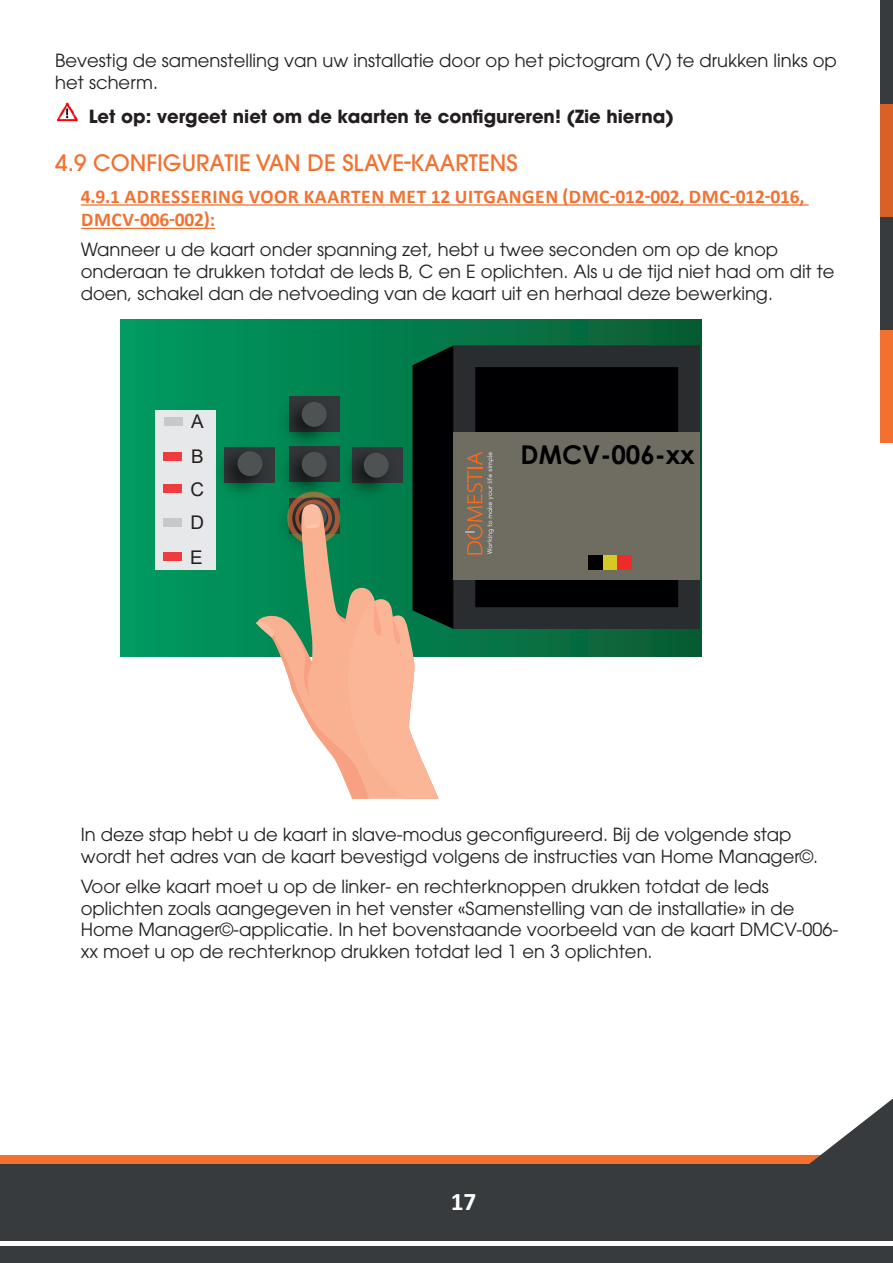
<style>
.page{position:relative;width:893px;height:1263px;background:#fff}
.page>*{position:absolute;margin:0;border:0;box-sizing:border-box;transform-origin:0 0}
.t1{font:700 25.95px "Century Gothic";color:#000001}
.t2{font:700 25.5px "Calibri";color:#fff}
.t3{font:500 22.5px "ITC Avant Garde Pro";color:#f37130}
.Titre_3{font:700 19.5px/23.4px "Calibri";letter-spacing:.03em;color:#f37130}
.t4{font:18.9px/33.8px "Arial";color:#231f20;text-align:justify}
.Titre{font:18px/21.6px "ITC Avant Garde Pro";color:#231f20}
.Titre-2{font:700 18px "ITC Avant Garde Pro";color:#231f20}
</style>
<div class="page">
<div style="left:0;top:1164px;width:893px;height:99px;background:#373b3d"></div>
<div style="left:0;top:1155px;width:893px;height:9px;background:#f37130"></div>
<svg style="left:806px;top:1098px;width:87px;height:144px"></svg>
<hr style="left:0;top:1242px;width:893px;height:4px;background:#fff">
<div style="left:880px;top:0;width:13px;height:104px;background:#373b3d"></div>
<div style="left:880px;top:104px;width:13px;height:113px;background:#da6126"></div>
<div style="left:880px;top:217px;width:13px;height:113px;background:#373b3d"></div>
<div style="left:880px;top:330px;width:13px;height:113px;background:#f37130"></div>
<hr style="left:81px;top:204px;width:728px;height:2px;background:#f37130">
<hr style="left:81px;top:228px;width:134px;height:1px;background:#f37130">
<img style="left:57px;top:102px;width:21px;height:20px">
<div style="left:121px;top:320px;width:581px;height:337px;background:linear-gradient(to right,#009c62,#0a5c33)"></div>
<div style="left:155px;top:410px;width:60px;height:159px;background:#e7e8e9"></div>
<img style="left:215px;top:436px;width:41px;height:71px">
<div style="left:238px;top:451px;width:24px;height:25px;background:#4d5353;border-radius:50%"></div>
<svg style="left:453px;top:345px;width:247px;height:284px;background:#121416"></svg>
<div style="left:453px;top:432px;width:247px;height:147px;background:#6f6d62"></div>
<div style="left:588px;top:555px;width:15px;height:14px;background:#000001"></div>
<div style="left:603px;top:555px;width:14px;height:14px;background:#d6c924"></div>
<div style="left:617px;top:555px;width:15px;height:14px;background:#ee2b27"></div>
<svg style="left:465px;top:452px;width:29px;height:102px"></svg>
<div style="left:164px;top:417px;width:18px;height:9px;background:#c7c8ca"></div>
<div style="left:163px;top:452px;width:19px;height:9px;background:#ee3b3d"></div>
<div style="left:163px;top:484px;width:19px;height:8px;background:#ee3b3d"></div>
<div style="left:163px;top:518px;width:19px;height:9px;background:#c7c8ca"></div>
<div style="left:163px;top:552px;width:19px;height:9px;background:#ee3b3d"></div>
<svg style="left:256px;top:345px;width:197px;height:454px;background:#6c8b70"></svg>
<p class="Titre" style="left:55px;top:50px;width:783px">Bevestig de samenstelling van uw installatie door op het pictogram (V) te drukken links op het scherm.</p>
<p class="Titre-2" style="left:89px;top:104px;width:587px">Let op: vergeet niet om de kaarten te configureren! (Zie hierna)</p>
<p class="t3" style="left:55px;top:148px;width:464px">4.9 CONFIGURATIE VAN DE SLAVE-KAARTENS</p>
<p class="Titre_3" style="left:81px;top:184px;width:725px">4.9.1 ADRESSERING VOOR KAARTEN MET 12 UITGANGEN (DMC-012-002, DMC-012-016,<br>DMCV-006-002):</p>
<p class="Titre" style="left:81px;top:239px;width:755px">Wanneer u de kaart onder spanning zet, hebt u twee seconden om op de knop onderaan te drukken totdat de leds B, C en E oplichten. Als u de tijd niet had om dit te doen, schakel dan de netvoeding van de kaart uit en herhaal deze bewerking.</p>
<p class="t4" style="left:190px;top:405px;width:15px">A B C D E</p>
<p class="t1" style="left:521px;top:435px;width:176px">DMCV-006-xx</p>
<p class="Titre" style="left:81px;top:824px;width:739px">In deze stap hebt u de kaart in slave-modus geconfigureerd. Bij de volgende stap wordt het adres van de kaart bevestigd volgens de instructies van Home Manager©.</p>
<p class="Titre" style="left:81px;top:875px;width:759px">Voor elke kaart moet u op de linker- en rechterknoppen drukken totdat de leds oplichten zoals aangegeven in het venster «Samenstelling van de installatie» in de Home Manager©-applicatie. In het bovenstaande voorbeeld van de kaart DMCV-006- xx moet u op de rechterknop drukken totdat led 1 en 3 oplichten.</p>
<h2 class="t2" style="left:451px;top:1184px;width:27px">17</h2>
</div>
